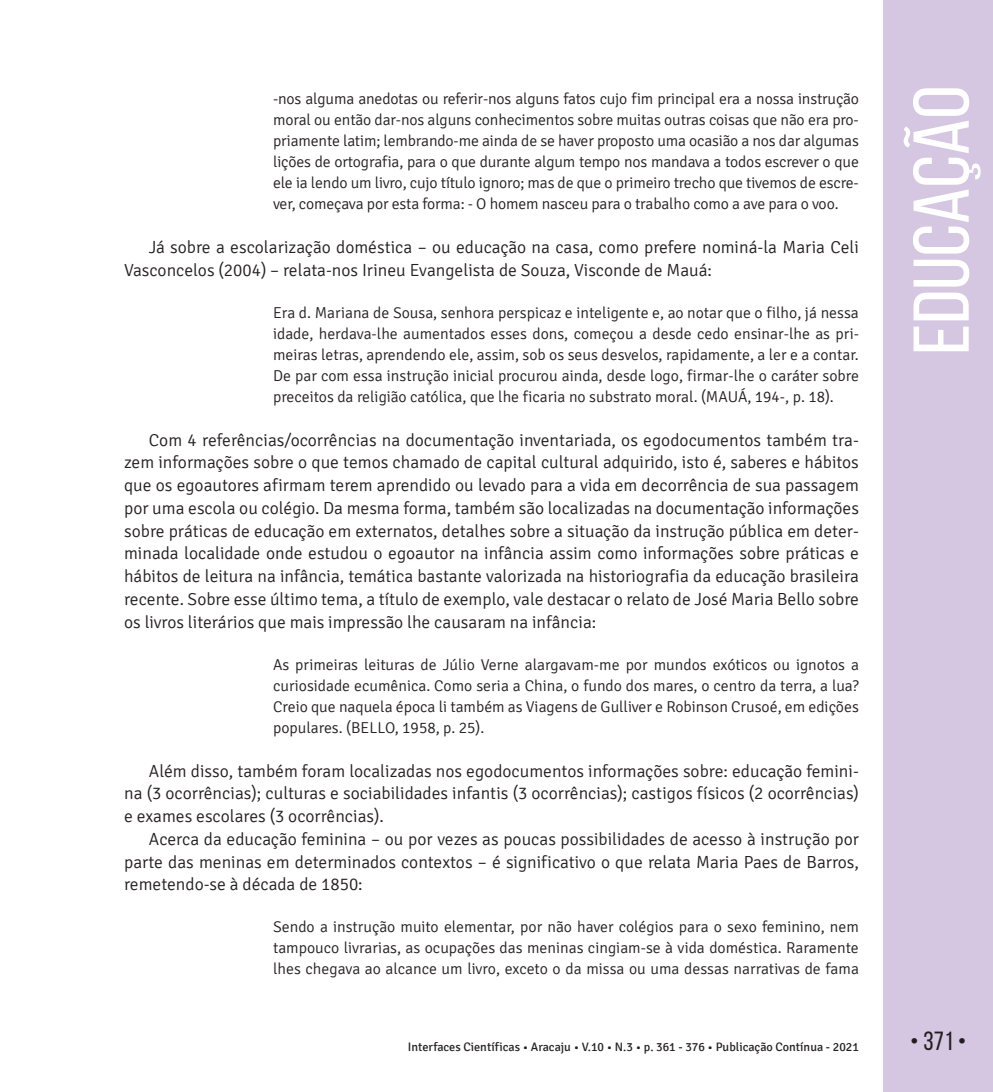
<style>
.page{position:relative;width:993px;height:1092px;background:#fff}
.page>*{position:absolute;margin:0;border:0;box-sizing:border-box;transform-origin:0 0}
.t1{font:78.75px "Bebas Neue";color:#fff;scale:1.09 1}
.t2{font:26.25px "Bebas Neue";color:#231f20}
.t3{font:300 17.5px/22.8px "Signika";color:#231f20;text-align:justify}
.t4{font:300 15.75px/21px "Signika";color:#231f20;text-align:justify}
.t5{font:12.25px "Signika";color:#231f20}
</style>
<div class="page">
<div style="left:883px;top:0;width:109px;height:1091px;background:#d5c6e1"></div>
<p class="t4" style="left:273px;top:89px;width:587px">-nos alguma anedotas ou referir-nos alguns fatos cujo fim principal era a nossa instrução moral ou então dar-nos alguns conhecimentos sobre muitas outras coisas que não era pro&shy;priamente latim; lembrando-me ainda de se haver proposto uma ocasião a nos dar algumas lições de ortografia, para o que durante algum tempo nos mandava a todos escrever o que ele ia lendo um livro, cujo título ignoro; mas de que o primeiro trecho que tivemos de escre&shy;ver, começava por esta forma: - O homem nasceu para o trabalho como a ave para o voo.</p>
<p class="t3" style="left:124px;top:236px;width:736px;text-indent:25px">Já sobre a escolarização doméstica – ou educação na casa, como prefere nominá-la Maria Celi<br>Vasconcelos (2004) – relata-nos Irineu Evangelista de Souza, Visconde de Mauá:</p>
<p class="t4" style="left:273px;top:302px;width:587px">Era d. Mariana de Sousa, senhora perspicaz e inteligente e, ao notar que o filho, já nessa idade, herdava-lhe aumentados esses dons, começou a desde cedo ensinar-lhe as pri&shy;meiras letras, aprendendo ele, assim, sob os seus desvelos, rapidamente, a ler e a contar.<br>De par com essa instrução inicial procurou ainda, desde logo, firmar-lhe o caráter sobre preceitos da religião católica, que lhe ficaria no substrato moral. (MAUÁ, 194-, p. 18).</p>
<p class="t3" style="left:124px;top:428px;width:736px;text-indent:25px">Com 4 referências/ocorrências na documentação inventariada, os egodocumentos também tra&shy;zem informações sobre o que temos chamado de capital cultural adquirido, isto é, saberes e hábitos que os egoautores afirmam terem aprendido ou levado para a vida em decorrência de sua passagem por uma escola ou colégio. Da mesma forma, também são localizadas na documentação informações sobre práticas de educação em externatos, detalhes sobre a situação da instrução pública em deter&shy;minada localidade onde estudou o egoautor na infância assim como informações sobre práticas e hábitos de leitura na infância, temática bastante valorizada na historiografia da educação brasileira recente. Sobre esse último tema, a título de exemplo, vale destacar o relato de José Maria Bello sobre os livros literários que mais impressão lhe causaram na infância:</p>
<p class="t4" style="left:273px;top:654px;width:587px">As primeiras leituras de Júlio Verne alargavam-me por mundos exóticos ou ignotos a curiosidade ecumênica. Como seria a China, o fundo dos mares, o centro da terra, a lua?<br>Creio que naquela época li também as Viagens de Gulliver e Robinson Crusoé, em edições populares. (BELLO, 1958, p. 25).</p>
<p class="t3" style="left:124px;top:759px;width:736px;text-indent:25px">Além disso, também foram localizadas nos egodocumentos informações sobre: educação femini&shy;na (3 ocorrências); culturas e sociabilidades infantis (3 ocorrências); castigos físicos (2 ocorrências) e exames escolares (3 ocorrências).</p>
<p class="t3" style="left:124px;top:827px;width:736px;text-indent:25px">Acerca da educação feminina – ou por vezes as poucas possibilidades de acesso à instrução por parte das meninas em determinados contextos – é significativo o que relata Maria Paes de Barros, remetendo-se à década de 1850:</p>
<p class="t4" style="left:273px;top:916px;width:587px">Sendo a instrução muito elementar, por não haver colégios para o sexo feminino, nem tampouco livrarias, as ocupações das meninas cingiam-se à vida doméstica. Raramente lhes chegava ao alcance um livro, exceto o da missa ou uma dessas narrativas de fama</p>
<h1 class="t1" style="left:898px;top:355px;width:248px;rotate:-90deg">EDUCAÇÃO</h1>
<p class="t5" style="left:408px;top:1040px;width:452px">Interfaces Científicas • Aracaju • V.10 • N.3 • p. 361 - 376 • Publicação Contínua - 2021</p>
<h2 class="t2" style="left:909px;top:1026px;width:58px">• 371 •</h2>
</div>
